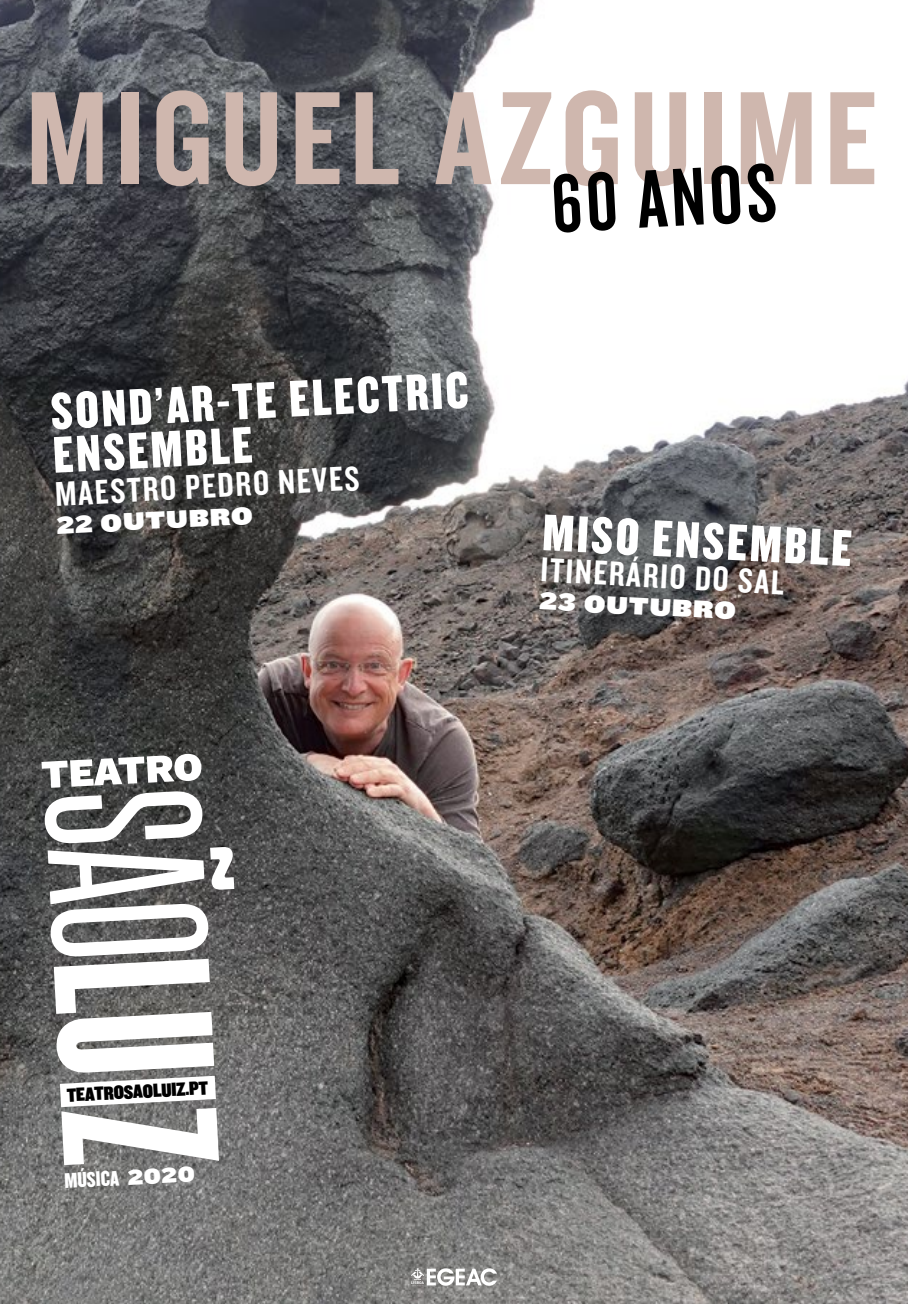
<style>
.page{position:relative;width:908px;height:1304px;background:#fff}
.page>*{position:absolute;margin:0;border:0;box-sizing:border-box;transform-origin:0 0}
.t1{font:138px "Knockout HTF49 Liteweight";letter-spacing:.05em;color:#cfb7ae}
.t2{font:85.4px "Knockout HTF48 Featherweight";color:#000}
.t3{font:53.6px/43.6px "Knockout HTF69 Full Liteweight";color:#fff}
.t4{font:35.8px "Knockout HTF49 Liteweight";color:#fff}
.t5{font:25.2px "Knockout HTF93 Ultmt Heviwt";color:#fff}
.t6{font:22px "Knockout HTF69 Full Liteweight";color:#fff}
.t7{font:19.8px "Knockout HTF90 Ultmt Welterwt";color:#000}
.s1{font-family:"Knockout HTF93 Ultmt Heviwt"}
</style>
<div class="page">
<img style="left:0;top:0;width:907px;height:1304px">
<svg style="left:411px;top:1268px;width:86px;height:18px"></svg>
<svg style="left:41px;top:754px;width:193px;height:411px"></svg>
<h1 class="t1" style="left:26px;top:68px;width:852px">MIGUEL AZGUIME</h1>
<h2 class="t2" style="left:549px;top:161px;width:226px;rotate:-3deg">60 ANOS</h2>
<p class="t3" style="left:50px;top:391px;width:419px;rotate:-3deg">SOND’AR-TE ELECTRIC<br>ENSEMBLE</p>
<p class="t4" style="left:54px;top:476px;width:306px;rotate:-3deg">MAESTRO PEDRO NEVES</p>
<p class="t5" style="left:56px;top:511px;width:197px;rotate:-3deg">22 OUTUBRO</p>
<p class="t3" style="left:543px;top:512px;width:311px;rotate:3deg">MISO ENSEMBLE</p>
<p class="t4" style="left:541px;top:551px;width:245px;rotate:3deg">ITINERÁRIO DO SAL</p>
<p class="t5" style="left:540px;top:587px;width:197px;rotate:3deg">23 OUTUBRO</p>
<p class="t7" style="left:66px;top:1084px;width:143px;rotate:-3deg">TEATROSAOLUIZ.PT</p>
<p class="t6" style="left:64px;top:1169px;width:132px;rotate:-3deg">MÚSICA <span class="s1">2020</span></p>
</div>
